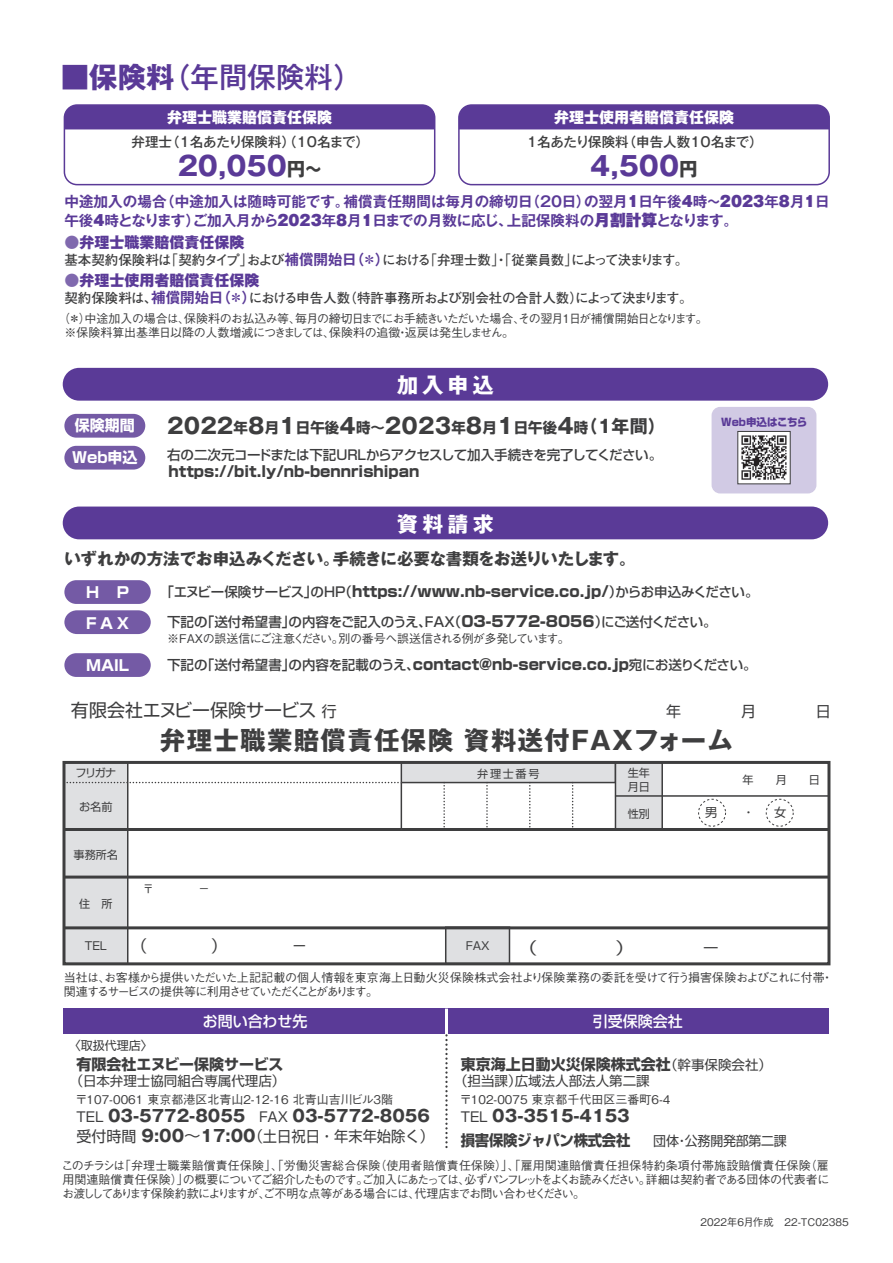
<style>
.page{position:relative;width:893px;height:1263px;background:#fff}
.page>*{position:absolute;margin:0;border:0;box-sizing:border-box;transform-origin:0 0}
.t1{font:500 28.5px "Gothic MB101 Pro";color:#5a3a97}
.t2{font:700 26.55px "Gothic MB101 Pro";color:#5a3a97}
.t3{font:700 25.5px "Gothic MB101 Pro";letter-spacing:.05em;color:#3e3e3f}
.t4{font:700 21.6px "Gothic MB101 Pro";letter-spacing:.01em;color:#3e3e3f}
.t5{font:700 21px "Gothic MB101 Pro";letter-spacing:.2em;color:#fff}
.t6{font:18px "Shin Go Pro";color:#3e3e3f}
.t7{font:700 16.5px "Gothic MB101 Pro";color:#3e3e3f}
.t8{font:800 15px "Shin Go Pro";color:#3e3e3f}
.t9{font:700 15px "Shin Go Pro";color:#3e3e3f}
.t10{font:15px "Shin Go Pro";color:#3e3e3f}
.t11{font:800 15px "Gothic MB101 Pro";color:#5a3a97}
.t12{font:800 15px "Gothic MB101 Pro";color:#fff}
.t13{font:700 15px/30.6px "Shin Go Pro";color:#fff}
.t14{font:500 15px "Shin Go Pro";color:#fff}
.t15{font:700 15px "Shin Go Pro";letter-spacing:-.02em;color:#3e3e3f;scale:.96 1}
.t16{font:700 14.55px/18.9px "Gothic MB101 Pro De";color:#5a3a97}
.t17{font:500 13.5px "Shin Go Pro";letter-spacing:-.03em;color:#3e3e3f}
.t18{font:700 13.5px "Futo Go B101 Pro";letter-spacing:-.075em;color:#3e3e3f}
.t19{font:700 13.5px "Futo Go B101 Pro";letter-spacing:-.035em;color:#3e3e3f}
.t20{font:500 13.5px "Shin Go Pro";color:#3e3e3f}
.t21{font:500 13.5px "Gothic MB101 Pro";color:#3e3e3f}
.t22{font:13.5px "Shin Go Pro";color:#3e3e3f}
.t23{font:13.5px "Shin Go Pro";letter-spacing:-.02em;color:#3e3e3f;scale:.96 1}
.t24{font:12.3px "Shin Go Pro";color:#3e3e3f}
.t25{font:500 12px/14.4px "Gothic BBB Pro";letter-spacing:-.04em;color:#3e3e3f}
.t26{font:500 12px/14.4px "Gothic BBB Pro";letter-spacing:-.06em;color:#3e3e3f}
.t27{font:500 12px "Gothic BBB Pro";color:#3e3e3f}
.t28{font:12px "Shin Go Pro";color:#3e3e3f}
.t29{font:11.1px/13.4px "Shin Go Pro";color:#3e3e3f}
.t30{font:500 10.5px "Gothic BBB Pro";color:#3e3e3f}
.t31{font:800 10.5px "Shin Go Pro";color:#5a3a97}
.s1{font-weight:700}
.s2{font-size:18.6px;color:#3e3e3f}
.s3{font-family:"Gothic MB101 Pro";font-weight:900}
.s4{font-family:"Gothic MB101 Pro";font-weight:900;font-size:15.75px}
.s5{color:#8069ae}
.s6{font-family:"Gothic MB101 Pro De";font-size:14.55px;color:#5a3a97}
.s7{font-family:"Shin Go Pro";font-size:14.4px}
.s8{font-size:18px}
.s9{font-weight:500;font-size:13.5px}
.s10{font-weight:800;font-size:15px}
.s11{font-size:15px}
.s12{font-family:"Shin Go Pro";font-weight:400;font-size:13.5px}
.s13{font-family:"Gothic MB101 Pro";font-weight:700;font-size:16.5px}
.s14{font-size:16.5px}
.s15{font-weight:400;font-size:13.5px}
</style>
<div class="page">
<div style="left:64px;top:446px;width:81px;height:24px;background:#745aa5;border-radius:12px"></div>
<div style="left:64px;top:1009px;width:765px;height:25px;background:#5a3a97"></div>
<hr style="left:445px;top:1008px;width:3px;height:26px;background:#fff">
<svg style="left:445px;top:1035px;width:3px;height:114px"></svg>
<div style="left:64px;top:104px;width:371px;height:81px;border:2px solid #5a3a97;border-radius:13px"></div>
<div style="left:64px;top:105px;width:371px;height:24px;background:#5a3a97"></div>
<div style="left:458px;top:104px;width:372px;height:81px;border:2px solid #5a3a97;border-radius:13px"></div>
<div style="left:459px;top:105px;width:370px;height:24px;background:#5a3a97"></div>
<div style="left:63px;top:368px;width:765px;height:33px;background:#5a3a97;border-radius:16px"></div>
<div style="left:63px;top:506px;width:765px;height:33px;background:#5a3a97;border-radius:16px"></div>
<div style="left:64px;top:414px;width:81px;height:24px;background:#745aa5;border-radius:12px"></div>
<div style="left:64px;top:653px;width:87px;height:24px;background:#745aa5;border-radius:12px"></div>
<div style="left:64px;top:580px;width:87px;height:24px;background:#745aa5;border-radius:12px"></div>
<svg style="left:64px;top:610px;width:87px;height:24px;background:#7f67ac"></svg>
<div style="left:401px;top:762px;width:215px;height:21px;background:#dfe0e2;border:2px solid #3e3e3f"></div>
<div style="left:63px;top:762px;width:65px;height:202px;background:#dfe0e2;border:2px solid #3e3e3f"></div>
<div style="left:445px;top:926px;width:65px;height:38px;background:#dfe0e2;border:2px solid #3e3e3f"></div>
<div style="left:615px;top:762px;width:48px;height:68px;background:#dfe0e2;border:2px solid #3e3e3f"></div>
<svg style="left:443px;top:782px;width:2px;height:46px"></svg>
<svg style="left:486px;top:782px;width:2px;height:46px"></svg>
<svg style="left:529px;top:782px;width:2px;height:46px"></svg>
<svg style="left:572px;top:782px;width:1px;height:46px"></svg>
<div style="left:62px;top:761px;width:768px;height:204px;border:3px solid #3e3e3f"></div>
<svg style="left:64px;top:782px;width:337px;height:1px"></svg>
<hr style="left:64px;top:828px;width:765px;height:3px;background:#3e3e3f">
<hr style="left:64px;top:875px;width:765px;height:3px;background:#3e3e3f">
<hr style="left:615px;top:795px;width:214px;height:2px;background:#3e3e3f">
<hr style="left:64px;top:926px;width:765px;height:3px;background:#3e3e3f">
<hr style="left:401px;top:782px;width:1px;height:47px;background:#3e3e3f">
<div style="left:698px;top:799px;width:28px;height:27px;border:1px dashed #3e3e3f;border-radius:50%"></div>
<div style="left:766px;top:799px;width:27px;height:27px;border:1px dashed #3e3e3f;border-radius:50%"></div>
<div style="left:712px;top:407px;width:104px;height:86px;background:#d1cae4;border-radius:9px"></div>
<svg style="left:738px;top:431px;width:52px;height:53px"></svg>
<img style="left:740px;top:433px;width:48px;height:49px">
<h1 class="t1" style="left:61px;top:54px;width:302px"><span class="s1">■保険料</span>（年間保険料）</h1>
<p class="t12" style="left:167px;top:105px;width:166px">弁理士職業賠償責任保険</p>
<p class="t21" style="left:132px;top:131px;width:239px">弁理士（1名あたり保険料）（10名まで）</p>
<p class="t21" style="left:527px;top:131px;width:237px">1名あたり保険料（申告人数10名まで）</p>
<p class="t12" style="left:554px;top:105px;width:181px">弁理士使用者賠償責任保険</p>
<h2 class="t2" style="left:178px;top:144px;width:147px">20,050<span class="s2">円～</span></h2>
<h2 class="t2" style="left:590px;top:144px;width:109px">4,500<span class="s2">円</span></h2>
<p class="t16" style="left:64px;top:190px;width:767px">中途加入の場合（中途加入は随時可能です。補償責任期間は毎月の締切日（20日）の翌月<span class="s3">1</span>日午後<span class="s3">4</span>時～<span class="s3">2023</span>年<span class="s3">8</span>月<span class="s3">1</span>日午後<span class="s3">4</span>時となります）ご加入月から<span class="s3">2023</span>年<span class="s3">8</span>月<span class="s3">1</span>日までの月数に応じ、上記保険料の<span class="s4">月割計算</span>となります。</p>
<p class="t11" style="left:64px;top:229px;width:181px"><span class="s5">●</span>弁理士職業賠償責任保険</p>
<p class="t11" style="left:64px;top:267px;width:196px"><span class="s5">●</span>弁理士使用者賠償責任保険</p>
<p class="t18" style="left:64px;top:249px;width:625px">基本契約保険料は「契約タイプ」および<span class="s6">補償開始日（＊）</span>における「弁理士数」・「従業員数」によって決まります。</p>
<p class="t19" style="left:64px;top:288px;width:630px">契約保険料は、<span class="s6">補償開始日（＊）</span>における申告人数（特許事務所および別会社の合計人数）によって決まります。</p>
<p class="t25" style="left:64px;top:309px;width:645px;text-indent:-6px">（＊）中途加入の場合は、保険料のお払込み等、毎月の締切日までにお手続きいただいた場合、その翌月1日が補償開始日となります。※保険料算出基準日以降の人数増減につきましては、保険料の追徴・返戻は発生しません。</p>
<p class="t13" style="left:75px;top:409px;width:61px">保険期間</p>
<p class="t13" style="left:72px;top:440px;width:67px">Web申込</p>
<h3 class="t5" style="left:397px;top:368px;width:98px">加入申込</h3>
<h3 class="t4" style="left:167px;top:408px;width:500px">2022<span class="s7">年</span>8<span class="s7">月</span>1<span class="s7">日午後</span>4<span class="s7">時～</span>2023<span class="s7">年</span>8<span class="s7">月</span>1<span class="s7">日午後</span>4<span class="s7">時</span><span class="s8">（1年間）</span></h3>
<p class="t17" style="left:167px;top:444px;width:497px">右の二次元コードまたは下記URLからアクセスして加入手続きを完了してください。</p>
<p class="t8" style="left:169px;top:459px;width:252px">https://bit.ly/nb-bennrishipan</p>
<h3 class="t5" style="left:397px;top:507px;width:98px">資料請求</h3>
<h3 class="t7" style="left:64px;top:545px;width:573px">いずれかの方法でお申込みください。手続きに必要な書類をお送りいたします。</h3>
<p class="t31" style="left:721px;top:414px;width:88px">Web申込はこちら</p>
<p class="t13" style="left:86px;top:575px;width:45px">H P<br>FAX</p>
<p class="t13" style="left:86px;top:648px;width:45px">MAIL</p>
<p class="t8" style="left:160px;top:579px;width:600px"><span class="s9">「エヌビー保険サービス」のHP（</span>https://www.nb-service.co.jp/<span class="s9">）からお申込みください。</span></p>
<p class="t20" style="left:167px;top:611px;width:551px">下記の「送付希望書」の内容をご記入のうえ、FAX（<span class="s10">03-5772-8056</span>）にご送付ください。</p>
<p class="t17" style="left:167px;top:654px;width:591px">下記の「送付希望書」の内容を記載のうえ、<span class="s10">contact@nb-service.co.jp</span>宛にお送りください。</p>
<p class="t25" style="left:167px;top:630px;width:404px">※FAXの誤送信にご注意ください。別の番号へ誤送信される例が多発しています。</p>
<h3 class="t6" style="left:71px;top:695px;width:267px">有限会社エヌビー保険サービス<span class="s11">行</span></h3>
<h3 class="t3" style="left:160px;top:719px;width:574px">弁理士職業賠償責任保険 資料送付FAXフォーム</h3>
<p class="t29" style="left:75px;top:765px;width:43px">フリガナ</p>
<p class="t29" style="left:79px;top:799px;width:35px">お名前</p>
<p class="t29" style="left:477px;top:765px;width:64px">弁理士番号</p>
<p class="t29" style="left:74px;top:847px;width:46px">事務所名</p>
<p class="t29" style="left:79px;top:895px;width:35px">住　所</p>
<p class="t29" style="left:85px;top:938px;width:24px">TEL</p>
<p class="t29" style="left:466px;top:938px;width:25px">FAX</p>
<p class="t29" style="left:628px;top:765px;width:24px">生年月日</p>
<p class="t29" style="left:742px;top:771px;width:46px">年　　月</p>
<p class="t29" style="left:809px;top:771px;width:13px">日</p>
<p class="t24" style="left:705px;top:803px;width:83px">男　 ・　 女</p>
<p class="t29" style="left:628px;top:805px;width:24px">性別</p>
<p class="t26" style="left:64px;top:968px;width:771px">当社は、お客様から提供いただいた上記記載の個人情報を東京海上日動火災保険株式会社より保険業務の委託を受けて行う損害保険およびこれに付帯・関連するサービスの提供等に利用させていただくことがあります。</p>
<p class="t14" style="left:203px;top:1009px;width:106px">お問い合わせ先</p>
<p class="t14" style="left:593px;top:1009px;width:91px">引受保険会社</p>
<p class="t28" style="left:69px;top:1036px;width:86px">〈取扱代理店〉</p>
<p class="t9" style="left:77px;top:1052px;width:208px">有限会社エヌビー保険サービス</p>
<p class="t22" style="left:70px;top:1070px;width:217px">（日本弁理士協同組合専属代理店）</p>
<p class="t27" style="left:76px;top:1090px;width:319px">〒107-0061 東京都港区北青山2-12-16 北青山吉川ビル3階</p>
<h3 class="t7" style="left:77px;top:1102px;width:355px"><span class="s12">TEL</span> 03-5772-8055<span class="s12">　FAX</span> 03-5772-8056</h3>
<p class="t10" style="left:77px;top:1124px;width:359px">受付時間 <span class="s13">9:00</span><span class="s14">～</span><span class="s13">17:00</span>（土日祝日・年末年始除く）</p>
<p class="t9" style="left:461px;top:1052px;width:313px">東京海上日動火災保険株式会社<span class="s15">（幹事保険会社）</span></p>
<p class="t22" style="left:454px;top:1070px;width:211px">（担当課）広域法人部法人第二課　</p>
<p class="t27" style="left:460px;top:1090px;width:212px">〒102-0075 東京都千代田区三番町6-4</p>
<h3 class="t7" style="left:461px;top:1102px;width:170px"><span class="s12">TEL</span> 03-3515-4153</h3>
<p class="t15" style="left:461px;top:1129px;width:178px">損害保険ジャパン株式会社</p>
<p class="t23" style="left:653px;top:1130px;width:141px">団体・公務開発部第二課</p>
<p class="t25" style="left:61px;top:1156px;width:769px;text-align:justify">このチラシは「弁理士職業賠償責任保険」、「労働災害総合保険（使用者賠償責任保険）」、「雇用関連賠償責任担保特約条項付帯施設賠償責任保険（雇用関連賠償責任保険）」の概要についてご紹介したものです。ご加入にあたっては、必ずパンフレットをよくお読みください。詳細は契約者である団体の代表者にお渡ししてあります保険約款によりますが、ご不明な点等がある場合には、代理店までお問い合わせください。</p>
<p class="t30" style="left:700px;top:1213px;width:150px">2022年6月作成　22-TC02385</p>
</div>
